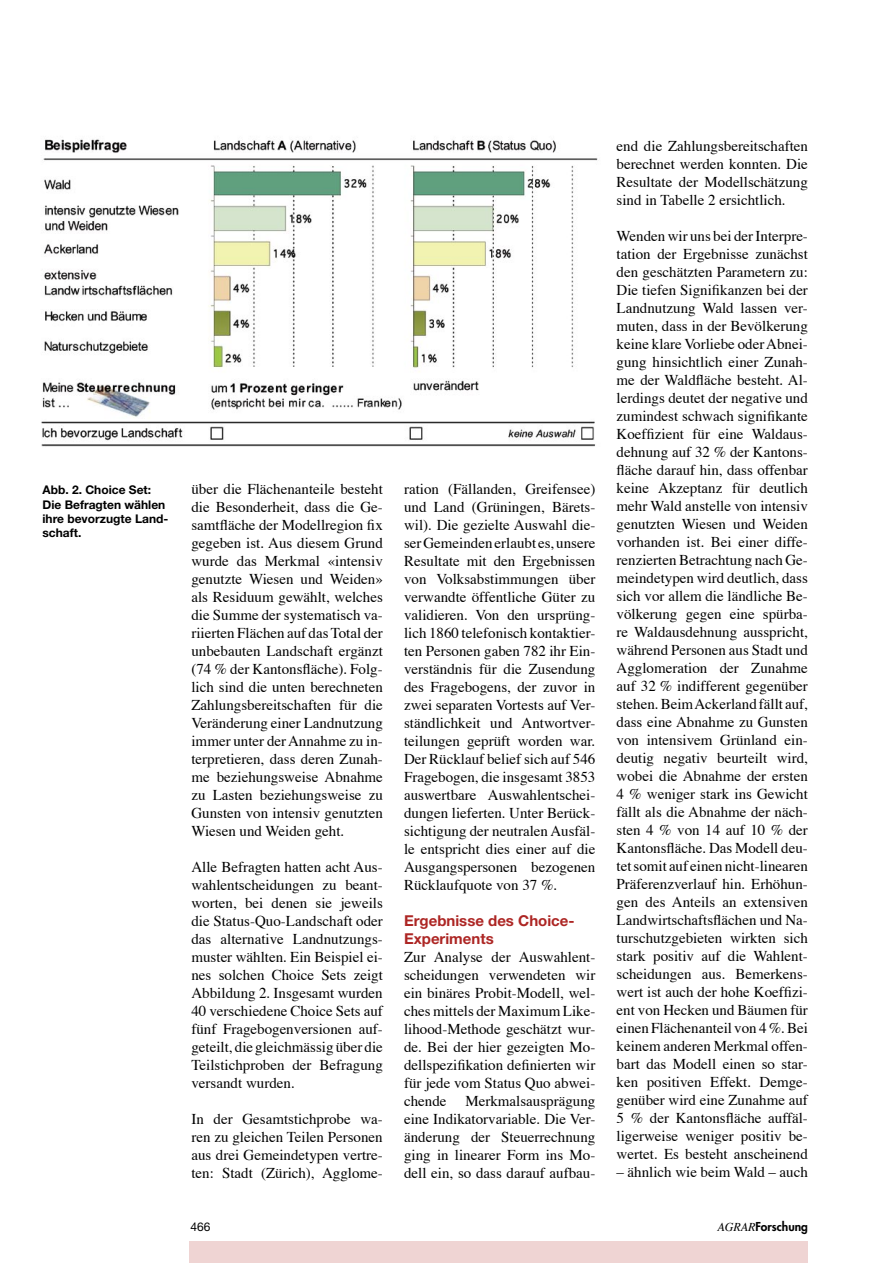
<style>
.page{position:relative;width:893px;height:1263px;background:#fff}
.page>*{position:absolute;margin:0;border:0;box-sizing:border-box;transform-origin:0 0}
.Texte{font:15px/18px "Times";color:#000;text-align:justify}
.Titre_texte{font:700 15px/18px "Helvetica Neue";color:#ad2624}
.Légende_photo{font:700 12px/14.4px "Helvetica Neue";color:#000}
.t1{font:800 12px "Futura";color:#000}
.t2{font:12px "Helvetica Neue";color:#000}
.s1{font-family:"Times";font-weight:400;font-style:italic}
</style>
<div class="page">
<div style="left:189px;top:1242px;width:619px;height:21px;background:#efd4d3"></div>
<img style="left:41px;top:139px;width:557px;height:308px">
<p class="Légende_photo" style="left:43px;top:482px;width:127px">Abb. 2. Choice Set:<br>Die Befragten wählen ihre bevorzugte Land&shy;schaft.</p>
<p class="Texte" style="left:191px;top:481px;width:193px">über die Flächenanteile besteht die Besonderheit, dass die Ge&shy;samtfläche der Modellregion fix gegeben ist. Aus diesem Grund wurde das Merkmal «intensiv genutzte Wiesen und Weiden» als Residuum gewählt, welches die Summe der systematisch va&shy;riierten Flächen auf das Total der unbebauten Landschaft ergänzt (74 % der Kantonsfläche). Folg&shy;lich sind die unten berechneten Zahlungsbereitschaften für die Veränderung einer Landnutzung immer unter der Annahme zu in&shy;terpretieren, dass deren Zunah&shy;me beziehungsweise Abnahme zu Lasten beziehungsweise zu Gunsten von intensiv genutzten Wiesen und Weiden geht.</p>
<p class="Texte" style="left:191px;top:859px;width:193px">Alle Befragten hatten acht Aus&shy;wahlentscheidungen zu beant&shy;worten, bei denen sie jeweils die Status-Quo-Landschaft oder das alternative Landnutzungs&shy;muster wählten. Ein Beispiel ei&shy;nes solchen Choice Sets zeigt Abbildung 2. Insgesamt wurden 40 verschiedene Choice Sets auf fünf Fragebogenversionen auf&shy;geteilt, die gleichmässig über die Teilstichproben der Befragung versandt wurden.</p>
<p class="Texte" style="left:191px;top:1111px;width:193px">In der Gesamtstichprobe wa&shy;ren zu gleichen Teilen Personen aus drei Gemeindetypen vertre&shy;ten: Stadt (Zürich), Agglome-</p>
<p class="Texte" style="left:404px;top:481px;width:193px">ration (Fällanden, Greifensee) und Land (Grüningen, Bärets&shy;wil). Die gezielte Auswahl die&shy;ser Gemeinden erlaubt es, unsere Resultate mit den Ergebnissen von Volksabstimmungen über verwandte öffentliche Güter zu validieren. Von den ursprüng&shy;lich 1860 telefonisch kontaktier&shy;ten Personen gaben 782 ihr Ein&shy;verständnis für die Zusendung des Fragebogens, der zuvor in zwei separaten Vortests auf Ver&shy;ständlichkeit und Antwortver&shy;teilungen geprüft worden war.<br>Der Rücklauf belief sich auf 546<br>Fragebogen, die insgesamt 3853 auswertbare Auswahlentschei&shy;dungen lieferten. Unter Berück&shy;sichtigung der neutralen Ausfäl&shy;le entspricht dies einer auf die Ausgangspersonen bezogenen Rücklaufquote von 37 %.</p>
<p class="Titre_texte" style="left:404px;top:911px;width:172px">Ergebnisse des Choice-<br>Experiments</p>
<p class="Texte" style="left:404px;top:949px;width:193px">Zur Analyse der Auswahlent&shy;scheidungen verwendeten wir ein binäres Probit-Modell, wel&shy;ches mittels der Maximum Like&shy;lihood-Methode geschätzt wur&shy;de. Bei der hier gezeigten Mo&shy;dellspezifikation definierten wir für jede vom Status Quo abwei&shy;chende</p>
<p class="Texte" style="left:404px;top:1093px;width:193px;text-indent:61px">Merkmalsausprägung eine Indikatorvariable. Die Ver&shy;änderung der Steuerrechnung ging in linearer Form ins Mo&shy;dell ein, so dass darauf aufbau-</p>
<p class="Texte" style="left:617px;top:138px;width:193px">end die Zahlungsbereitschaften berechnet werden konnten. Die Resultate der Modellschätzung sind in Tabelle 2 ersichtlich.</p>
<p class="Texte" style="left:617px;top:228px;width:193px">Wenden wir uns bei der Interpre&shy;tation der Ergebnisse zunächst den geschätzten Parametern zu:<br>Die tiefen Signifikanzen bei der Landnutzung Wald lassen ver&shy;muten, dass in der Bevölkerung keine klare Vorliebe oder Abnei&shy;gung hinsichtlich einer Zunah&shy;me der Waldfläche besteht. Al&shy;lerdings deutet der negative und zumindest schwach signifikante Koeffizient für eine Waldaus&shy;dehnung auf 32 % der Kantons&shy;fläche darauf hin, dass offenbar keine Akzeptanz für deutlich mehr Wald anstelle von intensiv genutzten Wiesen und Weiden vorhanden ist. Bei einer diffe&shy;renzierten Betrachtung nach Ge&shy;meindetypen wird deutlich, dass sich vor allem die ländliche Be&shy;völkerung gegen eine spürba&shy;re Waldausdehnung ausspricht, während Personen aus Stadt und Agglomeration der Zunahme auf 32 % indifferent gegenüber stehen. Beim Ackerland fällt auf, dass eine Abnahme zu Gunsten von intensivem Grünland ein&shy;deutig negativ beurteilt wird, wobei die Abnahme der ersten 4 % weniger stark ins Gewicht fällt als die Abnahme der näch&shy;sten 4 % von 14 auf 10 % der Kantonsfläche. Das Modell deu&shy;tet somit auf einen nicht-linearen Präferenzverlauf hin. Erhöhun&shy;gen des Anteils an extensiven Landwirtschaftsflächen und Na&shy;turschutzgebieten wirkten sich stark positiv auf die Wahlent&shy;scheidungen aus. Bemerkens&shy;wert ist auch der hohe Koeffizi&shy;ent von Hecken und Bäumen für einen Flächenanteil von 4 %. Bei keinem anderen Merkmal offen&shy;bart das Modell einen so star&shy;ken positiven Effekt. Demge&shy;genüber wird eine Zunahme auf 5 % der Kantonsfläche auffäl&shy;ligerweise weniger positiv be&shy;wertet. Es besteht anscheinend</p>
<p class="Texte" style="left:617px;top:1164px;width:193px">– ähnlich wie beim Wald – auch</p>
<p class="t2" style="left:190px;top:1220px;width:22px">466</p>
<p class="t1" style="left:717px;top:1219px;width:92px"><span class="s1">AGRAR</span>Forschung</p>
</div>
